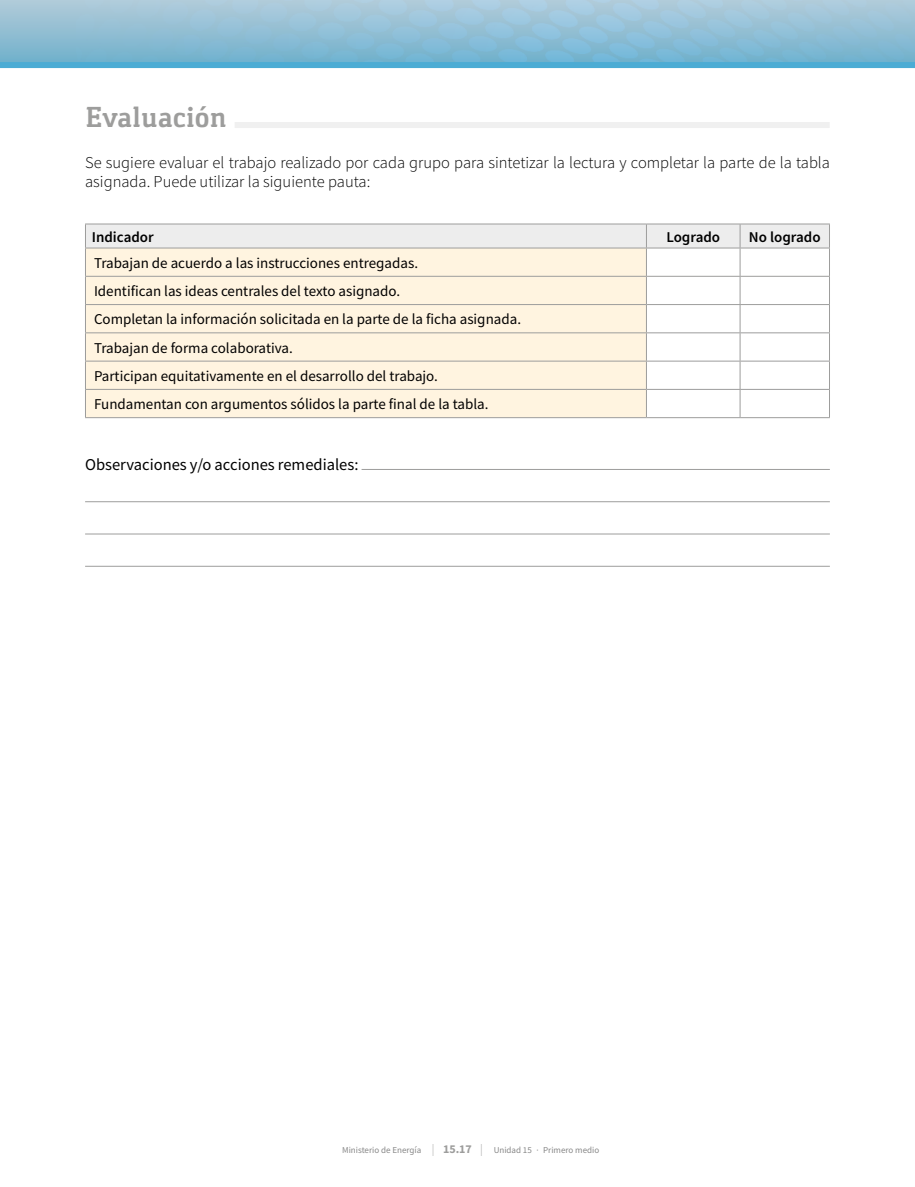
<style>
.page{position:relative;width:915px;height:1187px;background:#fff}
.page>*{position:absolute;margin:0;border:0;box-sizing:border-box;transform-origin:0 0}
.t1{font:700 30px "Gaspar";letter-spacing:.005em;color:#9d9d9c}
.t2{font:300 16.5px/19.5px "Source Sans Pro";color:#000}
.t3{font:16.5px "Source Sans Pro";color:#000}
.t4{font:15px/28.2px "Source Sans Pro";color:#000}
.t5{font:600 15px "Source Sans Pro";color:#000}
.t6{font:9px "Source Sans Pro";color:#878787}
.s1{font-weight:300;font-size:12px;color:#9d9d9c}
.s2{font-weight:700;font-size:12px;color:#9d9d9c}
</style>
<div class="page">
<div style="left:234px;top:122px;width:595px;height:6px;background:#f0f0f0"></div>
<hr style="left:646px;top:417px;width:93px;height:1px;background:#9d9d9c">
<hr style="left:739px;top:417px;width:90px;height:1px;background:#9d9d9c">
<hr style="left:646px;top:223px;width:93px;height:1px;background:#9d9d9c">
<hr style="left:739px;top:223px;width:90px;height:1px;background:#9d9d9c">
<hr style="left:85px;top:223px;width:561px;height:1px;background:#9d9d9c">
<svg style="left:85px;top:224px;width:744px;height:193px"></svg>
<hr style="left:85px;top:417px;width:561px;height:1px;background:#9d9d9c">
<hr style="left:361px;top:469px;width:468px;height:1px;background:#9d9d9c">
<hr style="left:85px;top:501px;width:744px;height:1px;background:#9d9d9c">
<hr style="left:85px;top:533px;width:744px;height:1px;background:#9d9d9c">
<hr style="left:85px;top:566px;width:744px;height:1px;background:#9d9d9c">
<svg style="left:0;top:0;width:914px;height:68px"></svg>
<h1 class="t1" style="left:85px;top:100px;width:143px">Evaluación</h1>
<p class="t2" style="left:85px;top:152px;width:746px">Se sugiere evaluar el trabajo realizado por cada grupo para sintetizar la lectura y completar la parte de la tabla asignada. Puede utilizar la siguiente pauta:</p>
<p class="t5" style="left:92px;top:227px;width:63px">Indicador</p>
<p class="t5" style="left:666px;top:227px;width:55px">Logrado</p>
<p class="t5" style="left:748px;top:227px;width:73px">No logrado</p>
<p class="t4" style="left:94px;top:248px;width:428px">Trabajan de acuerdo a las instrucciones entregadas.<br>Identifican las ideas centrales del texto asignado.<br>Completan la información solicitada en la parte de la ficha asignada.<br>Trabajan de forma colaborativa.<br>Participan equitativamente en el desarrollo del trabajo.<br>Fundamentan con argumentos sólidos la parte final de la tabla.</p>
<p class="t3" style="left:85px;top:454px;width:275px">Observaciones y/o acciones remediales:</p>
<p class="t6" style="left:342px;top:1144px;width:258px">Ministerio de Energía <span class="s1">|</span> <span class="s2">15.17</span> <span class="s1">|</span> Unidad 15 · Primero medio</p>
</div>
